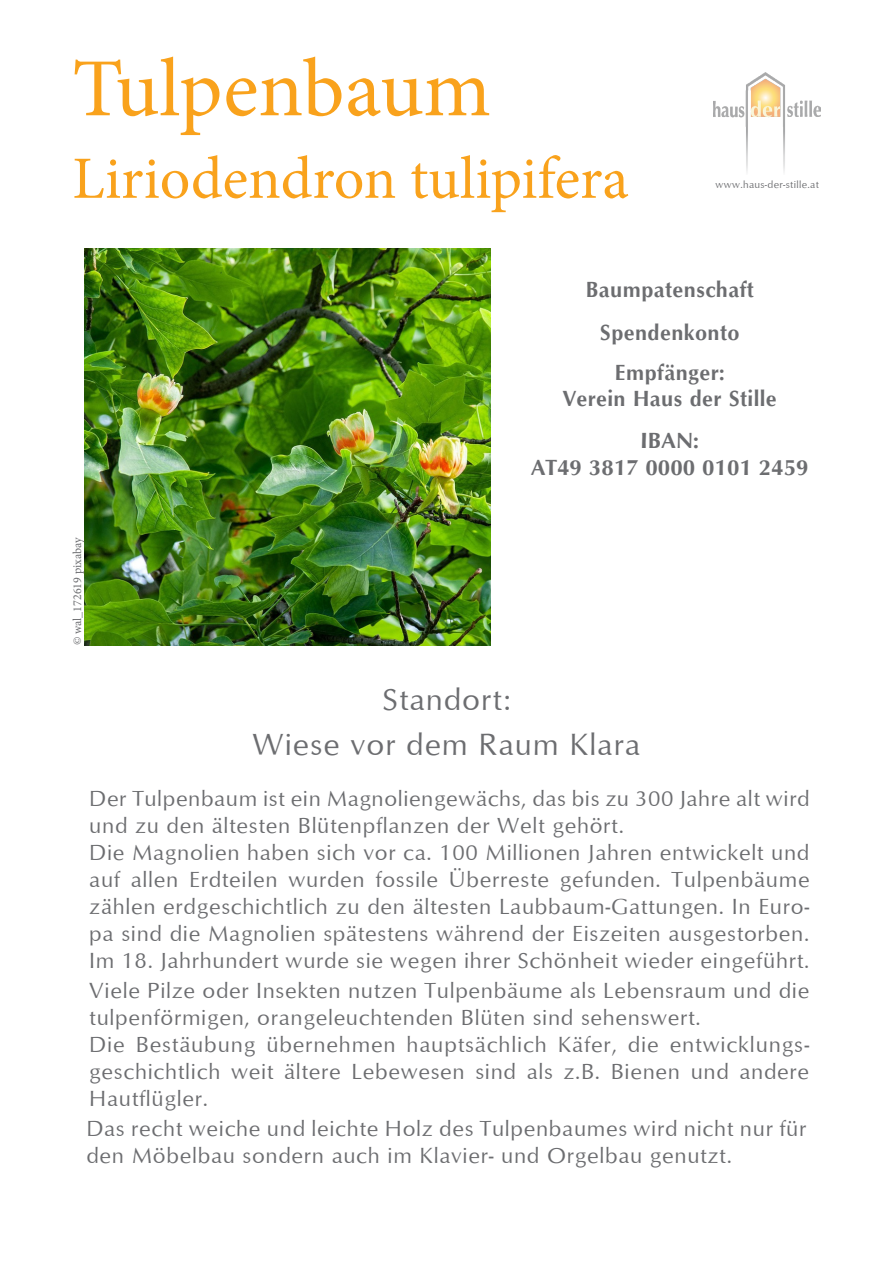
<style>
.page{position:relative;width:893px;height:1263px;background:#fff}
.page>*{position:absolute;margin:0;border:0;box-sizing:border-box;transform-origin:0 0}
.t1{font:82.5px "Minion Pro";color:#f9a21c}
.t2{font:60px "Minion Pro";color:#f9a21c}
.Standort{font:31.5px/44.7px "Optimum";letter-spacing:.03em;color:#6c6d70;text-align:center}
.Standort-2{font:22.5px/27px "Optimum";letter-spacing:.03em;color:#6c6d70}
.t3{font:700 22.5px "Optimum";letter-spacing:.02em;color:#6c6d70;scale:.95 1}
.t4{font:700 22.5px "Optimum";color:#6c6d70}
.t5{font:700 22.5px "Optimum";letter-spacing:.02em;color:#6c6d70}
.t6{font:12px "Minion Pro";color:#6c6d70}
.Standort-3{font:10.5px "Optimum";letter-spacing:.03em;color:#6c6d70}
</style>
<div class="page">
<img style="left:85px;top:248px;width:406px;height:398px">
<img style="left:714px;top:72px;width:107px;height:100px">
<p class="t1" style="left:72px;top:34px;width:420px">Tulpenbaum</p>
<p class="t2" style="left:72px;top:138px;width:558px">Liriodendron tulipifera</p>
<p class="Standort-3" style="left:716px;top:178px;width:105px">www.haus-der-stille.at</p>
<p class="t6" style="left:69px;top:645px;width:110px;rotate:-90deg">© wal_172619 pixabay</p>
<p class="t3" style="left:586px;top:277px;width:178px">Baumpatenschaft</p>
<p class="t3" style="left:600px;top:319px;width:148px">Spendenkonto</p>
<p class="t3" style="left:615px;top:359px;width:117px">Empfänger:</p>
<p class="t3" style="left:563px;top:385px;width:227px">Verein Haus der Stille</p>
<p class="t5" style="left:641px;top:428px;width:60px">IBAN:</p>
<p class="t4" style="left:531px;top:454px;width:279px">AT49 3817 0000 0101 2459</p>
<p class="Standort" style="left:253px;top:676px;width:389px">Standort:<br>Wiese vor dem Raum Klara</p>
<p class="Standort-2" style="left:89px;top:784px;width:722px">Der Tulpenbaum ist ein Magnoliengewächs, das bis zu 300 Jahre alt wird und zu den ältesten Blütenpflanzen der Welt gehört.</p>
<p class="Standort-2" style="left:89px;top:838px;width:722px;text-align:justify">Die Magnolien haben sich vor ca. 100 Millionen Jahren entwickelt und auf allen Erdteilen wurden fossile Überreste gefunden. Tulpenbäume zählen erdgeschichtlich zu den ältesten Laubbaum-Gattungen. In Euro&shy;pa sind die Magnolien spätestens während der Eiszeiten ausgestorben.<br>Im 18. Jahrhundert wurde sie wegen ihrer Schönheit wieder eingeführt.</p>
<p class="Standort-2" style="left:89px;top:976px;width:721px">Viele Pilze oder Insekten nutzen Tulpenbäume als Lebensraum und die tulpenförmigen, orangeleuchtenden Blüten sind sehenswert.</p>
<p class="Standort-2" style="left:89px;top:1030px;width:721px;text-align:justify">Die Bestäubung übernehmen hauptsächlich Käfer, die entwicklungs&shy;geschichtlich weit ältere Lebewesen sind als z.B. Bienen und andere Hautflügler.</p>
<p class="Standort-2" style="left:86px;top:1114px;width:721px">Das recht weiche und leichte Holz des Tulpenbaumes wird nicht nur für den Möbelbau sondern auch im Klavier- und Orgelbau genutzt.</p>
</div>
